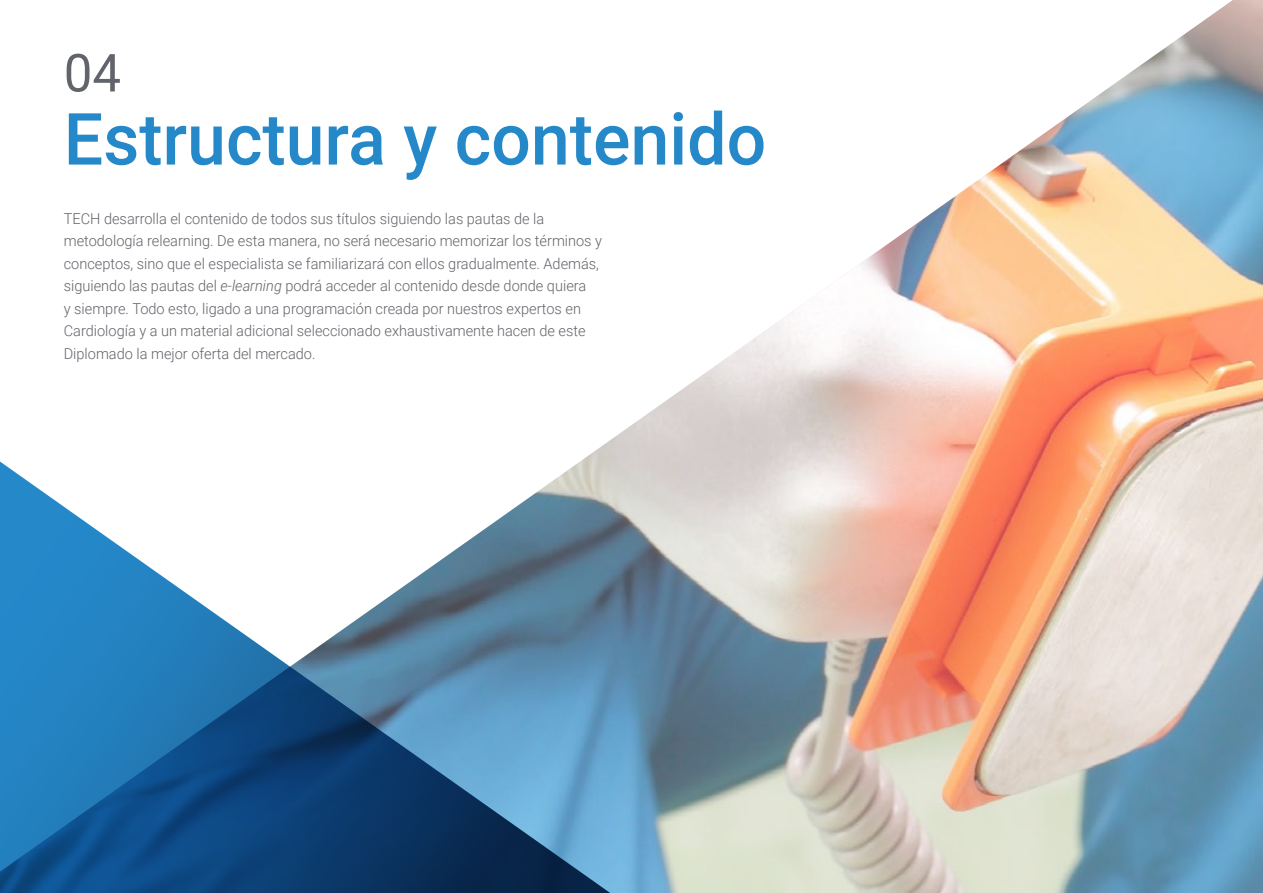
<style>
.page{position:relative;width:1263px;height:893px;background:#fff}
.page>*{position:absolute;margin:0;border:0;box-sizing:border-box;transform-origin:0 0}
.t1{font:500 72px "Roboto";color:#2488c9}
.t2{font:52.5px "Roboto";color:#61646a}
.t3{font:300 15px/22.5px "Roboto";color:#61646a}
.s1{font-style:italic}
</style>
<div class="page">
<img style="left:602px;top:0;width:661px;height:893px">
<svg style="left:0;top:446px;width:640px;height:447px"></svg>
<h2 class="t2" style="left:64px;top:36px;width:59px">04</h2>
<h1 class="t1" style="left:64px;top:89px;width:704px">Estructura y contenido</h1>
<p class="t3" style="left:64px;top:207px;width:540px">TECH desarrolla el contenido de todos sus títulos siguiendo las pautas de la metodología relearning. De esta manera, no será necesario memorizar los términos y conceptos, sino que el especialista se familiarizará con ellos gradualmente. Además, siguiendo las pautas del <span class="s1">e-learning</span> podrá acceder al contenido desde donde quiera<br>y siempre. Todo esto, ligado a una programación creada por nuestros expertos en Cardiología y a un material adicional seleccionado exhaustivamente hacen de este Diplomado la mejor oferta del mercado.</p>
</div>
